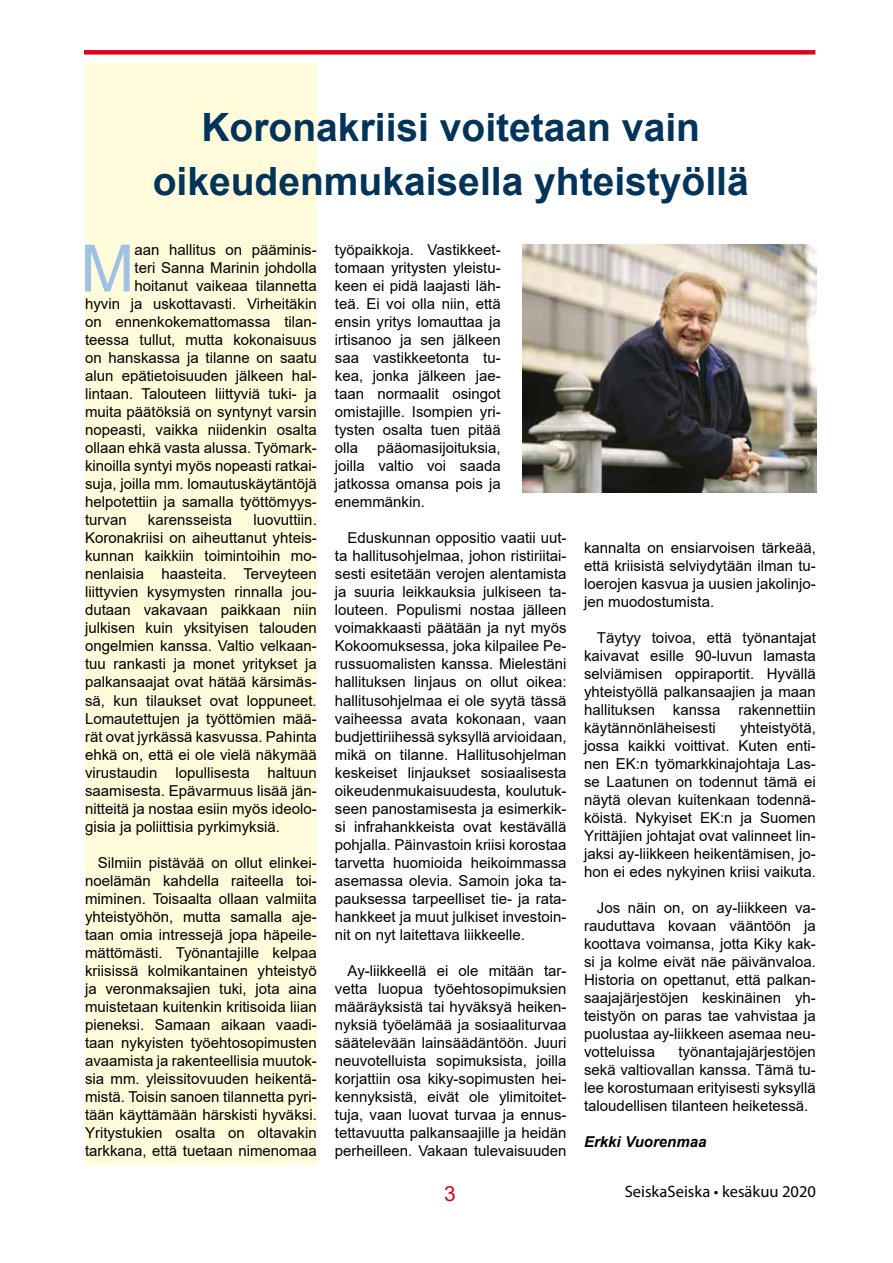
<style>
.page{position:relative;width:893px;height:1263px;background:#fff}
.page>*{position:absolute;margin:0;border:0;box-sizing:border-box;transform-origin:0 0}
.t1{font:65.25px "Arial";color:#9fc2e3}
.t2{font:700 39px/54px "Arial";color:#023459;text-align:center}
.t3{font:21px "Arial";color:#e2001a}
.t4{font:16.5px "Myriad Pro";color:#000}
.t5{font:15px/18px "Arial";color:#000;text-align:justify}
.t6{font:italic 700 15px "Arial";color:#000}
</style>
<div class="page">
<div style="left:85px;top:64px;width:232px;height:1101px;background:#fffbdb"></div>
<div style="left:84px;top:50px;width:731px;height:5px;background:#e2001a"></div>
<img style="left:522px;top:244px;width:294px;height:249px">
<h2 class="t2" style="left:153px;top:101px;width:598px">Koronakriisi voitetaan vain oikeudenmukaisella yhteistyöllä</h2>
<h1 class="t1" style="left:80px;top:224px;width:56px">M</h1>
<p class="t5" style="left:135px;top:241px;width:184px">aan hallitus on pääminis-</p>
<p class="t5" style="left:135px;top:259px;width:184px">teri Sanna Marinin johdolla</p>
<p class="t5" style="left:135px;top:277px;width:184px">hoitanut vaikeaa tilannetta</p>
<p class="t5" style="left:85px;top:295px;width:233px">hyvin ja uskottavasti. Virheitäkin</p>
<p class="t5" style="left:85px;top:313px;width:233px">on ennenkokemattomassa tilan-</p>
<p class="t5" style="left:85px;top:331px;width:233px">teessa tullut, mutta kokonaisuus</p>
<p class="t5" style="left:85px;top:349px;width:233px">on hanskassa ja tilanne on saatu</p>
<p class="t5" style="left:85px;top:367px;width:233px">alun epätietoisuuden jälkeen hal-</p>
<p class="t5" style="left:85px;top:385px;width:233px">lintaan. Talouteen liittyviä tuki- ja</p>
<p class="t5" style="left:85px;top:403px;width:233px">muita päätöksiä on syntynyt varsin</p>
<p class="t5" style="left:85px;top:421px;width:233px">nopeasti, vaikka niidenkin osalta</p>
<p class="t5" style="left:85px;top:439px;width:233px">ollaan ehkä vasta alussa. Työmark-</p>
<p class="t5" style="left:85px;top:457px;width:233px">kinoilla syntyi myös nopeasti ratkai-</p>
<p class="t5" style="left:85px;top:475px;width:233px">suja, joilla mm. lomautuskäytäntöjä</p>
<p class="t5" style="left:85px;top:493px;width:233px">helpotettiin ja samalla työttömyys-</p>
<p class="t5" style="left:85px;top:511px;width:43px">turvan</p>
<p class="t5" style="left:148px;top:511px;width:86px">karensseista</p>
<p class="t5" style="left:85px;top:511px;width:233px;text-indent:168px">luovuttiin.<br>Koronakriisi on aiheuttanut yhteis&shy;kunnan kaikkiin toimintoihin mo&shy;nenlaisia haasteita. Terveyteen liittyvien kysymysten rinnalla jou&shy;dutaan vakavaan paikkaan niin julkisen kuin yksityisen talouden ongelmien kanssa. Valtio velkaan&shy;tuu rankasti ja monet yritykset ja palkansaajat ovat hätää kärsimäs&shy;sä, kun tilaukset ovat loppuneet.<br>Lomautettujen ja työttömien mää&shy;rät ovat jyrkässä kasvussa. Pahinta ehkä on, että ei ole vielä näkymää virustaudin lopullisesta haltuun saamisesta. Epävarmuus lisää jän&shy;nitteitä ja nostaa esiin myös ideolo&shy;gisia ja poliittisia pyrkimyksiä.</p>
<p class="t5" style="left:85px;top:853px;width:233px;text-indent:13px">Silmiin pistävää on ollut elinkei&shy;noelämän kahdella raiteella toi&shy;miminen. Toisaalta ollaan valmiita yhteistyöhön, mutta samalla aje&shy;taan omia intressejä jopa häpeile&shy;mättömästi. Työnantajille kelpaa kriisissä kolmikantainen yhteistyö ja veronmaksajien tuki, jota aina muistetaan kuitenkin kritisoida liian pieneksi. Samaan aikaan vaadi&shy;taan nykyisten työehtosopimusten avaamista ja rakenteellisia muutok&shy;sia mm. yleissitovuuden heikentä&shy;mistä. Toisin sanoen tilannetta pyri&shy;tään käyttämään härskisti hyväksi.<br>Yritystukien osalta on oltavakin tarkkana, että tuetaan nimenomaa</p>
<p class="t5" style="left:335px;top:241px;width:167px">työpaikkoja. Vastikkeet&shy;tomaan yritysten yleistu&shy;keen ei pidä laajasti läh&shy;teä. Ei voi olla niin, että ensin yritys lomauttaa ja irtisanoo ja sen jälkeen saa vastikkeetonta tu&shy;kea, jonka jälkeen jae&shy;taan normaalit osingot omistajille. Isompien yri&shy;tysten osalta tuen pitää olla</p>
<p class="t5" style="left:335px;top:439px;width:167px;text-indent:42px">pääomasijoituksia, joilla valtio voi saada jatkossa omansa pois ja enemmänkin.</p>
<p class="t5" style="left:335px;top:529px;width:233px;text-indent:13px">Eduskunnan oppositio vaatii uut&shy;ta hallitusohjelmaa, johon ristiriitai&shy;sesti esitetään verojen alentamista ja suuria leikkauksia julkiseen ta&shy;louteen. Populismi nostaa jälleen voimakkaasti päätään ja nyt myös Kokoomuksessa, joka kilpailee Pe&shy;russuomalisten kanssa. Mielestäni hallituksen linjaus on ollut oikea: hallitusohjelmaa ei ole syytä tässä vaiheessa avata kokonaan, vaan budjettiriihessä syksyllä arvioidaan, mikä on tilanne. Hallitusohjelman keskeiset linjaukset sosiaalisesta oikeudenmukaisuudesta, koulutuk&shy;seen panostamisesta ja esimerkik&shy;si infrahankkeista ovat kestävällä pohjalla. Päinvastoin kriisi korostaa tarvetta huomioida heikoimmassa asemassa olevia. Samoin joka ta&shy;pauksessa tarpeelliset tie- ja rata&shy;hankkeet ja muut julkiset investoin&shy;nit on nyt laitettava liikkeelle.</p>
<p class="t5" style="left:335px;top:961px;width:233px;text-indent:13px">Ay-liikkeellä ei ole mitään tar&shy;vetta luopua työehtosopimuksien määräyksistä tai hyväksyä heiken&shy;nyksiä työelämää ja sosiaaliturvaa säätelevään lainsäädäntöön. Juuri neuvotelluista sopimuksista, joilla korjattiin osa kiky-sopimusten hei&shy;kennyksistä, eivät ole ylimitoitet&shy;tuja, vaan luovat turvaa ja ennus&shy;tettavuutta palkansaajille ja heidän perheilleen. Vakaan tulevaisuuden</p>
<p class="t5" style="left:584px;top:538px;width:233px">kannalta on ensiarvoisen tärkeää, että kriisistä selviydytään ilman tu&shy;loerojen kasvua ja uusien jakolinjo&shy;jen muodostumista.</p>
<p class="t5" style="left:584px;top:628px;width:233px;text-indent:13px">Täytyy toivoa, että työnantajat kaivavat esille 90-luvun lamasta selviämisen oppiraportit. Hyvällä yhteistyöllä palkansaajien ja maan hallituksen kanssa rakennettiin käytännönläheisesti</p>
<p class="t5" style="left:584px;top:718px;width:233px;text-indent:156px">yhteistyötä, jossa kaikki voittivat. Kuten enti&shy;nen EK:n työmarkkinajohtaja Las&shy;se Laatunen on todennut tämä ei näytä olevan kuitenkaan todennä&shy;köistä. Nykyiset EK:n ja Suomen Yrittäjien johtajat ovat valinneet lin&shy;jaksi ay-liikkeen heikentämisen, jo&shy;hon ei edes nykyinen kriisi vaikuta.</p>
<p class="t5" style="left:584px;top:898px;width:233px;text-indent:13px">Jos näin on, on ay-liikkeen va&shy;rauduttava kovaan vääntöön ja koottava voimansa, jotta Kiky kak&shy;si ja kolme eivät näe päivänvaloa.<br>Historia on opettanut, että palkan&shy;saajajärjestöjen keskinäinen yh&shy;teistyön on paras tae vahvistaa ja puolustaa ay-liikkeen asemaa neu&shy;votteluissa</p>
<p class="t5" style="left:584px;top:1042px;width:233px;text-indent:94px">työnantajajärjestöjen sekä valtiovallan kanssa. Tämä tu&shy;lee korostumaan erityisesti syksyllä taloudellisen tilanteen heiketessä.</p>
<p class="t6" style="left:584px;top:1131px;width:124px">Erkki Vuorenmaa</p>
<h3 class="t3" style="left:444px;top:1179px;width:13px">3</h3>
<p class="t4" style="left:625px;top:1181px;width:193px">SeiskaSeiska • kesäkuu 2020</p>
</div>
